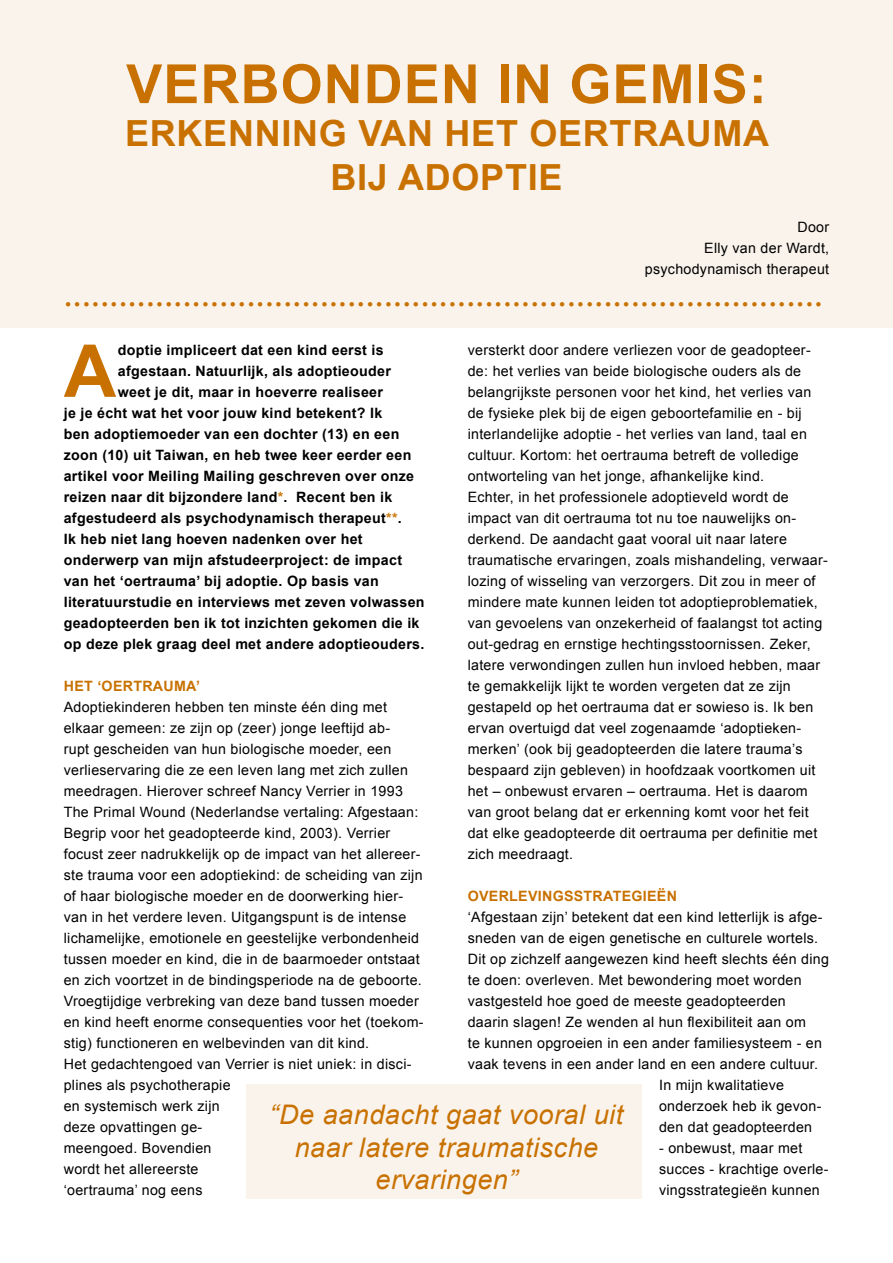
<style>
.page{position:relative;width:893px;height:1263px;background:#fff}
.page>*{position:absolute;margin:0;border:0;box-sizing:border-box;transform-origin:0 0}
.t1{font:700 72.9px "Arial";color:#c87100}
.t2{font:700 54px "Arial";letter-spacing:.02em;color:#c87100}
.t3{font:700 36px "Arial";letter-spacing:.02em;color:#c87100}
.t4{font:italic 27px "Arial";letter-spacing:.02em;color:#c87100}
.t5{font:15px "Serifa BT";color:#c87100}
.t6{font:14.25px/21px "Arial";letter-spacing:.02em;color:#000}
.t7{font:700 14.25px "Arial";letter-spacing:.02em;color:#000}
.t8{font:700 14.25px "Arial";letter-spacing:.02em;color:#c87100}
.s1{color:#c87100}
</style>
<div class="page">
<div style="left:0;top:0;width:893px;height:327px;background:#faf3eb"></div>
<div style="left:247px;top:1084px;width:395px;height:115px;background:#faf3eb"></div>
<p class="t2" style="left:126px;top:48px;width:642px">VERBONDEN IN GEMIS:</p>
<p class="t3" style="left:125px;top:110px;width:646px">ERKENNING VAN HET OERTRAUMA</p>
<p class="t3" style="left:331px;top:153px;width:233px">BIJ ADOPTIE</p>
<p class="t6" style="left:797px;top:216px;width:33px">Door</p>
<p class="t6" style="left:704px;top:237px;width:126px">Elly van der Wardt,</p>
<p class="t6" style="left:645px;top:258px;width:186px">psychodynamisch therapeut</p>
<p class="t5" style="left:64px;top:296px;width:761px">•••••••••••••••••••••••••••••••••••••••••••••••••••••••••••••••••••••••••••••••••••</p>
<p class="t6" style="left:468px;top:339px;width:345px">versterkt door andere verliezen voor de geadopteer&shy;de: het verlies van beide biologische ouders als de belangrijkste personen voor het kind, het verlies van de fysieke plek bij de eigen geboortefamilie en - bij interlandelijke adoptie - het verlies van land, taal en cultuur. Kortom: het oertrauma betreft de volledige ontworteling van het jonge, afhankelijke kind.</p>
<p class="t6" style="left:468px;top:486px;width:362px">Echter, in het professionele adoptieveld wordt de impact van dit oertrauma tot nu toe nauwelijks on&shy;derkend. De aandacht gaat vooral uit naar latere traumatische ervaringen, zoals mishandeling, verwaar&shy;lozing of wisseling van verzorgers. Dit zou in meer of mindere mate kunnen leiden tot adoptieproblematiek, van gevoelens van onzekerheid of faalangst tot acting out-gedrag en ernstige hechtingsstoornissen. Zeker, latere verwondingen zullen hun invloed hebben, maar te gemakkelijk lijkt te worden vergeten dat ze zijn gestapeld op het oertrauma dat er sowieso is. Ik ben ervan overtuigd dat veel zogenaamde ‘adoptieken&shy;merken’ (ook bij geadopteerden die latere trauma’s bespaard zijn gebleven) in hoofdzaak voortkomen uit het – onbewust ervaren – oertrauma. Het is daarom van groot belang dat er erkenning komt voor het feit dat elke geadopteerde dit oertrauma per definitie met zich meedraagt.</p>
<p class="t8" style="left:468px;top:886px;width:211px">OVERLEVINGSSTRATEGIEËN</p>
<p class="t6" style="left:468px;top:906px;width:363px">‘Afgestaan zijn’ betekent dat een kind letterlijk is afge&shy;sneden van de eigen genetische en culturele wortels.<br>Dit op zichzelf aangewezen kind heeft slechts één ding te doen: overleven. Met bewondering moet worden vastgesteld hoe goed de meeste geadopteerden daarin slagen! Ze wenden al hun flexibiliteit aan om<br>te kunnen opgroeien in een ander familiesysteem - en vaak tevens in een ander land en een andere cultuur.</p>
<p class="t6" style="left:659px;top:1074px;width:164px">In mijn kwalitatieve onderzoek heb ik gevon&shy;den dat geadopteerden</p>
<p class="t6" style="left:659px;top:1137px;width:171px">- onbewust, maar met succes - krachtige overle&shy;vingsstrategieën kunnen</p>
<p class="t1" style="left:64px;top:323px;width:54px">A</p>
<p class="t7" style="left:118px;top:340px;width:267px">doptie impliceert dat een kind eerst is</p>
<p class="t7" style="left:118px;top:361px;width:274px">afgestaan. Natuurlijk, als adoptieouder</p>
<p class="t7" style="left:118px;top:382px;width:267px">weet je dit, maar in hoeverre realiseer</p>
<p class="t7" style="left:64px;top:403px;width:320px">je je écht wat het voor jouw kind betekent? Ik</p>
<p class="t7" style="left:64px;top:424px;width:337px">ben adoptiemoeder van een dochter (13) en een</p>
<p class="t7" style="left:64px;top:445px;width:349px">zoon (10) uit Taiwan, en heb twee keer eerder een</p>
<p class="t7" style="left:64px;top:466px;width:352px">artikel voor Meiling Mailing geschreven over onze</p>
<p class="t7" style="left:64px;top:487px;width:330px">reizen naar dit bijzondere land<span class="s1">*</span>. Recent ben ik</p>
<p class="t7" style="left:64px;top:508px;width:340px">afgestudeerd als psychodynamisch therapeut<span class="s1">**</span>.</p>
<p class="t7" style="left:64px;top:529px;width:300px">Ik heb niet lang hoeven nadenken over het</p>
<p class="t7" style="left:64px;top:550px;width:340px">onderwerp van mijn afstudeerproject: de impact</p>
<p class="t7" style="left:64px;top:571px;width:317px">van het ‘oertrauma’ bij adoptie. Op basis van</p>
<p class="t7" style="left:64px;top:592px;width:362px">literatuurstudie en interviews met zeven volwassen</p>
<p class="t7" style="left:64px;top:613px;width:357px">geadopteerden ben ik tot inzichten gekomen die ik</p>
<p class="t7" style="left:64px;top:634px;width:362px">op deze plek graag deel met andere adoptieouders.</p>
<p class="t8" style="left:64px;top:676px;width:138px">HET ‘OERTRAUMA’</p>
<p class="t6" style="left:64px;top:696px;width:361px">Adoptiekinderen hebben ten minste één ding met elkaar gemeen: ze zijn op (zeer) jonge leeftijd ab-<br>rupt gescheiden van hun biologische moeder, een verlieservaring die ze een leven lang met zich zullen meedragen. Hierover schreef Nancy Verrier in 1993<br>The Primal Wound (Nederlandse vertaling: Afgestaan:<br>Begrip voor het geadopteerde kind, 2003). Verrier focust zeer nadrukkelijk op de impact van het allereer&shy;ste trauma voor een adoptiekind: de scheiding van zijn of haar biologische moeder en de doorwerking hier&shy;van in het verdere leven. Uitgangspunt is de intense lichamelijke, emotionele en geestelijke verbondenheid tussen moeder en kind, die in de baarmoeder ontstaat en zich voortzet in de bindingsperiode na de geboorte.<br>Vroegtijdige verbreking van deze band tussen moeder en kind heeft enorme consequenties voor het (toekom&shy;stig) functioneren en welbevinden van dit kind.</p>
<p class="t6" style="left:64px;top:1053px;width:349px">Het gedachtengoed van Verrier is niet uniek: in disci&shy;plines als psychotherapie<br>en systemisch werk zijn<br>deze opvattingen ge-<br>meengoed. Bovendien<br>wordt het allereerste<br>‘oertrauma’ nog eens</p>
<p class="t4" style="left:270px;top:1097px;width:355px">“De aandacht gaat vooral uit</p>
<p class="t4" style="left:295px;top:1130px;width:305px">naar latere traumatische</p>
<p class="t4" style="left:375px;top:1162px;width:143px">ervaringen”</p>
</div>
